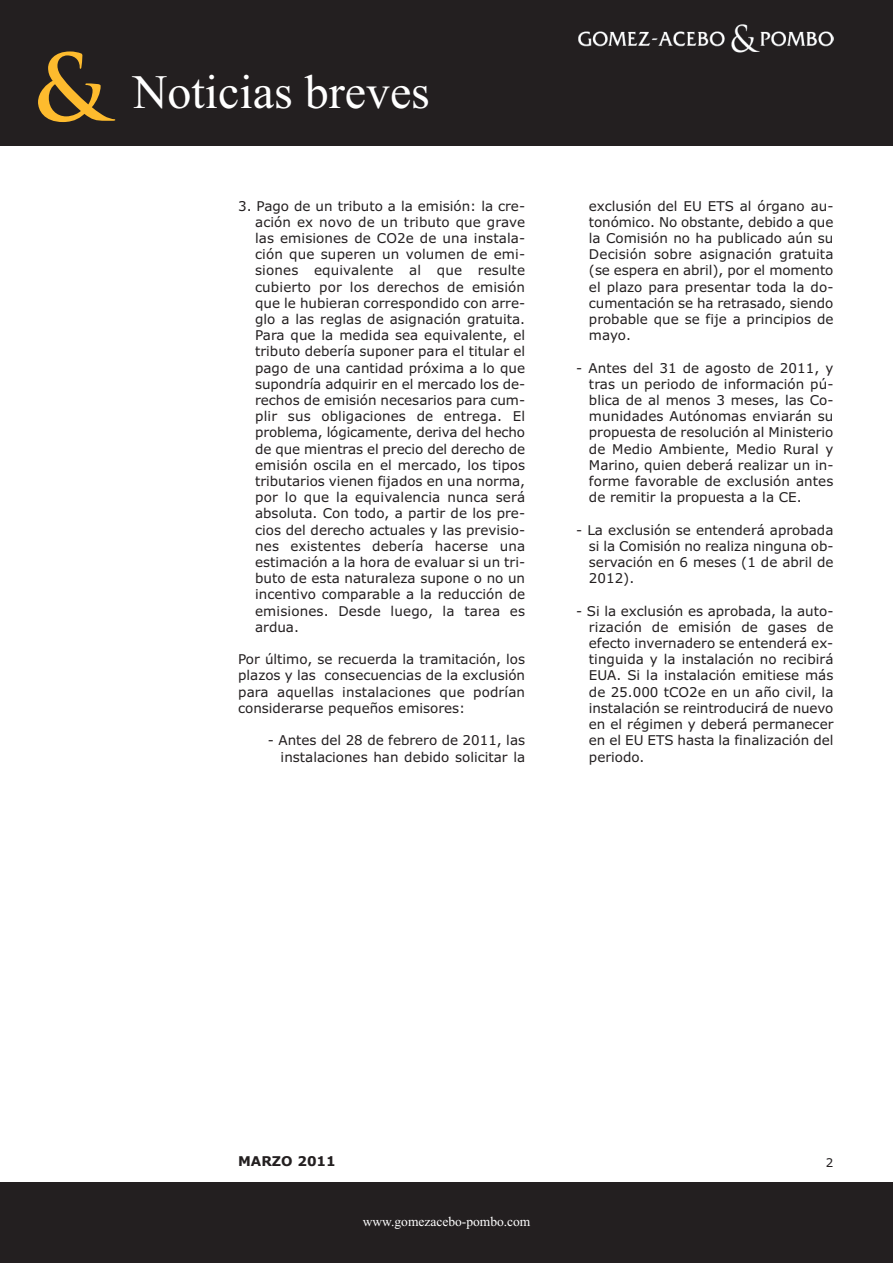
<style>
.page{position:relative;width:893px;height:1263px;background:#fff}
.page>*{position:absolute;margin:0;border:0;box-sizing:border-box;transform-origin:0 0}
.t1{font:48px "Times New Roman";color:#fff}
.t2{font:13.5px/16.2px "Verdana";color:#231f20;text-align:justify}
.t3{font:13.5px "Times New Roman";color:#fff}
.t4{font:700 13.5px "Verdana";color:#231f20}
.t5{font:12px "Verdana";color:#231f20}
.s1{font-family:"Trajan Pro";font-weight:700;font-size:90px;color:#fdbb2e}
</style>
<div class="page">
<div style="left:0;top:0;width:893px;height:146px;background:#231f20"></div>
<img style="left:578px;top:24px;width:255px;height:29px">
<div style="left:0;top:1183px;width:893px;height:80px;background:#231f20"></div>
<h1 class="t1" style="left:33px;top:64px;width:399px"><span class="s1">&amp;</span> Noticias breves</h1>
<p class="t2" style="left:255px;top:198px;width:272px;text-indent:-17px">3. Pago de un tributo a la emisión: la cre&shy;ación ex novo de un tributo que grave las emisiones de CO2e de una instala&shy;ción que superen un volumen de emi&shy;siones equivalente al que resulte cubierto por los derechos de emisión que le hubieran correspondido con arre&shy;glo a las reglas de asignación gratuita.<br>Para que la medida sea equivalente, el tributo debería suponer para el titular el pago de una cantidad próxima a lo que supondría adquirir en el mercado los de&shy;rechos de emisión necesarios para cum&shy;plir sus obligaciones de entrega. El problema, lógicamente, deriva del hecho de que mientras el precio del derecho de emisión oscila en el mercado, los tipos tributarios vienen fijados en una norma, por lo que la equivalencia nunca será absoluta. Con todo, a partir de los pre&shy;cios del derecho actuales y las previsio&shy;nes existentes debería hacerse una estimación a la hora de evaluar si un tri&shy;buto de esta naturaleza supone o no un incentivo comparable a la reducción de emisiones. Desde luego, la tarea es ardua.</p>
<p class="t2" style="left:238px;top:651px;width:289px">Por último, se recuerda la tramitación, los plazos y las consecuencias de la exclusión para aquellas instalaciones que podrían considerarse pequeños emisores:</p>
<p class="t2" style="left:268px;top:732px;width:259px;text-align:right">- Antes del 28 de febrero de 2011, las instalaciones han debido solicitar la</p>
<p class="t2" style="left:589px;top:198px;width:246px">exclusión del EU ETS al órgano au&shy;tonómico. No obstante, debido a que la Comisión no ha publicado aún su Decisión sobre asignación gratuita (se espera en abril), por el momento el plazo para presentar toda la do&shy;cumentación se ha retrasado, siendo probable que se fije a principios de mayo.</p>
<p class="t2" style="left:589px;top:360px;width:246px;text-indent:-13px">- Antes del 31 de agosto de 2011, y tras un periodo de información pú&shy;blica de al menos 3 meses, las Co&shy;munidades Autónomas enviarán su propuesta de resolución al Ministerio de Medio Ambiente, Medio Rural y Marino, quien deberá realizar un in&shy;forme favorable de exclusión antes de remitir la propuesta a la CE.</p>
<p class="t2" style="left:589px;top:522px;width:246px;text-indent:-13px">- La exclusión se entenderá aprobada si la Comisión no realiza ninguna ob&shy;servación en 6 meses (1 de abril de 2012).</p>
<p class="t2" style="left:589px;top:603px;width:246px;text-indent:-13px">- Si la exclusión es aprobada, la auto&shy;rización de emisión de gases de efecto invernadero se entenderá ex&shy;tinguida y la instalación no recibirá EUA. Si la instalación emitiese más de 25.000 tCO2e en un año civil, la instalación se reintroducirá de nuevo en el régimen y deberá permanecer en el EU ETS hasta la finalización del periodo.</p>
<p class="t4" style="left:238px;top:1154px;width:99px">MARZO 2011</p>
<p class="t5" style="left:826px;top:1155px;width:9px">2</p>
<p class="t3" style="left:363px;top:1213px;width:169px">www.gomezacebo-pombo.com</p>
</div>
